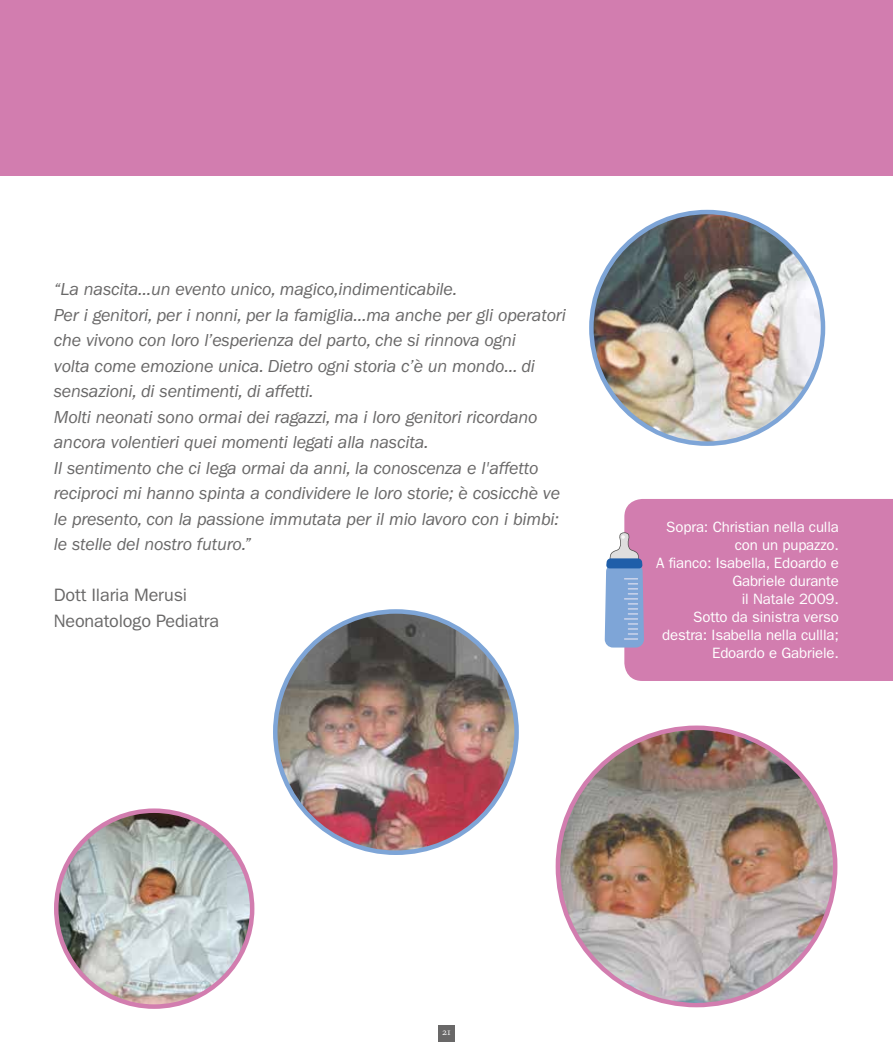
<style>
.page{position:relative;width:893px;height:1063px;background:#fff}
.page>*{position:absolute;margin:0;border:0;box-sizing:border-box;transform-origin:0 0}
.t1{font:italic 18px/25.5px "ITC Franklin Gothic Std";letter-spacing:-.01em;color:#696868}
.t2{font:18px/25.5px "ITC Franklin Gothic Std";letter-spacing:-.01em;color:#696868}
.t3{font:15px/18px "ITC Franklin Gothic Std";letter-spacing:-.01em;color:#fff;text-align:right}
.t4{font:9.45px "Scala";color:#fff}
</style>
<div class="page">
<div style="left:438px;top:1025px;width:17px;height:16px;background:#696868"></div>
<div style="left:0;top:0;width:893px;height:175px;background:#d27daf"></div>
<img style="left:591px;top:212px;width:232px;height:232px;border-radius:116px">
<div style="left:624px;top:499px;width:269px;height:182px;background:#d27daf"></div>
<svg style="left:605px;top:532px;width:39px;height:116px"></svg>
<img style="left:275px;top:611px;width:242px;height:242px;border-radius:121px">
<img style="left:56px;top:811px;width:196px;height:196px;border-radius:98px">
<div style="left:54px;top:808px;width:200px;height:201px;border:4px solid #d27daf;border-radius:50%"></div>
<img style="left:558px;top:728px;width:277px;height:277px;border-radius:139px">
<p class="t1" style="left:54px;top:277px;width:514px">“La nascita...un evento unico, magico,indimenticabile.<br>Per i genitori, per i nonni, per la famiglia...ma anche per gli operatori che vivono con loro l’esperienza del parto, che si rinnova ogni<br>volta come emozione unica. Dietro ogni storia c’è un mondo... di sensazioni, di sentimenti, di affetti.<br>Molti neonati sono ormai dei ragazzi, ma i loro genitori ricordano ancora volentieri quei momenti legati alla nascita.<br>Il sentimento che ci lega ormai da anni, la conoscenza e l'affetto reciproci mi hanno spinta a condividere le loro storie; è cosicchè ve le presento, con la passione immutata per il mio lavoro con i bimbi: le stelle del nostro futuro.”</p>
<p class="t2" style="left:54px;top:582px;width:167px">Dott Ilaria Merusi<br>Neonatologo Pediatra</p>
<p class="t3" style="left:656px;top:518px;width:184px">Sopra: Christian nella culla con un pupazzo.<br>A fianco: Isabella, Edoardo e<br>Gabriele durante<br>il Natale 2009.<br>Sotto da sinistra verso destra: Isabella nella cullla;<br>Edoardo e Gabriele.</p>
<p class="t4" style="left:442px;top:1027px;width:10px">21</p>
</div>
